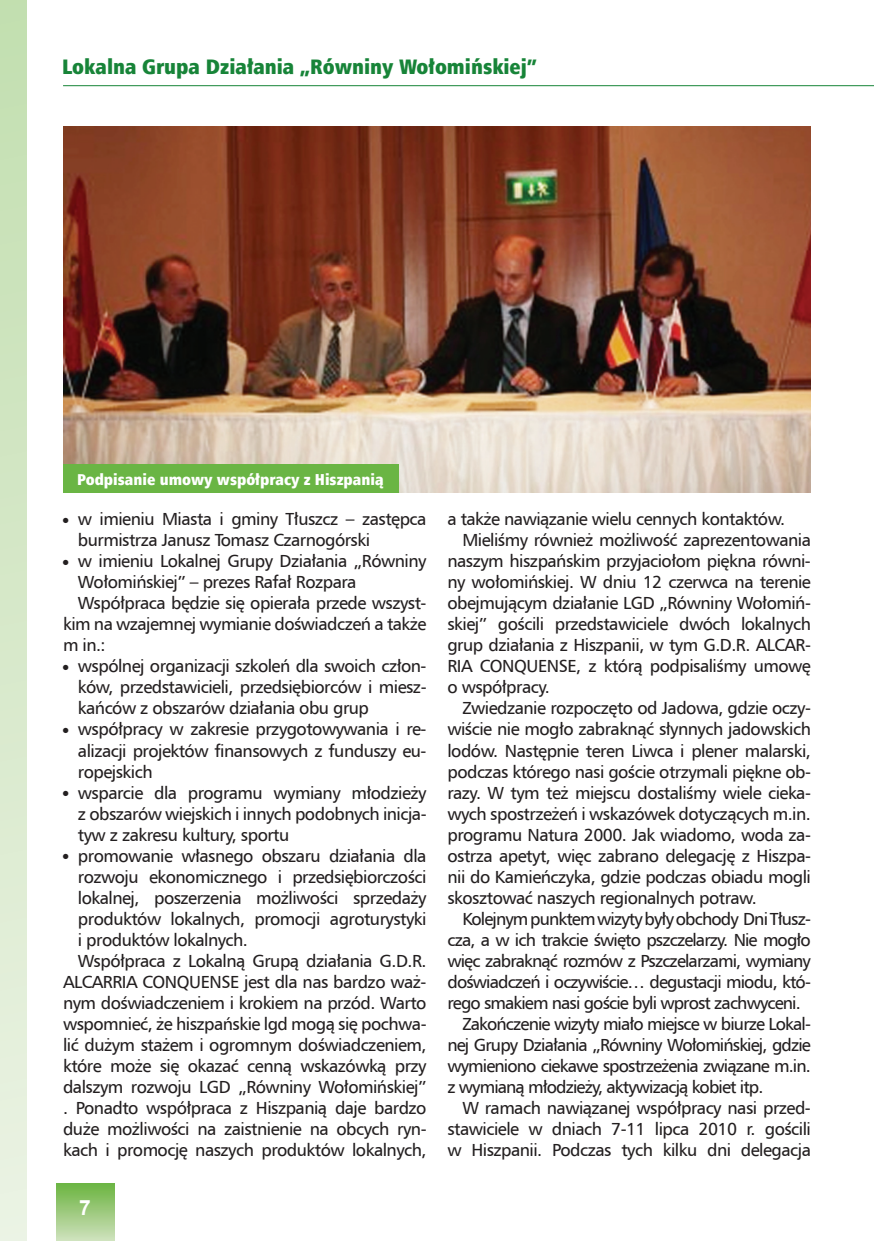
<style>
.page{position:relative;width:874px;height:1241px;background:#fff}
.page>*{position:absolute;margin:0;border:0;box-sizing:border-box;transform-origin:0 0}
.t1{font:21px "Humnst 777 X Blk Cn EU Normal";color:#178438}
.t2{font:700 21px "Arial";color:#fff}
.t3{font:17.5px/21px "Humnst 777 EU Normal";letter-spacing:-.03em;color:#231f20;text-align:justify}
.t4{font:17.5px "Humnst 777 EU Normal";letter-spacing:-.05em;color:#231f20}
.t5{font:15.75px "Humnst 777 X Blk Cn EU Normal";color:#fff}
</style>
<div class="page">
<div style="left:0;top:0;width:873px;height:1240px;background:linear-gradient(to bottom,#c2dfaf,#ebf3e4)"></div>
<div style="left:27px;top:0;width:846px;height:1240px;background:#fff"></div>
<div style="left:57px;top:1183px;width:57px;height:57px;background:linear-gradient(to bottom,#6ab440,#cde0bb)"></div>
<hr style="left:63px;top:85px;width:810px;height:1px;background:#178438">
<img style="left:63px;top:126px;width:747px;height:366px">
<div style="left:63px;top:464px;width:335px;height:28px;background:#6ab544"></div>
<p class="t1" style="left:62px;top:53px;width:476px">Lokalna Grupa Działania „Równiny Wołomińskiej”</p>
<p class="t5" style="left:77px;top:469px;width:308px">Podpisanie umowy współpracy z Hiszpanią</p>
<p class="t3" style="left:78px;top:508px;width:350px;text-indent:-15px">■ w imieniu Miasta i gminy Tłuszcz – zastępca burmistrza Janusz Tomasz Czarnogórski</p>
<p class="t3" style="left:63px;top:550px;width:365px">■ w imieniu Lokalnej Grupy Działania „Równiny</p>
<p class="t3" style="left:78px;top:571px;width:280px">Wołomińskiej” – prezes Rafał Rozpara</p>
<p class="t3" style="left:78px;top:592px;width:350px">Współpraca będzie się opierała przede wszyst-</p>
<p class="t3" style="left:63px;top:613px;width:365px">kim na wzajemnej wymianie doświadczeń a także</p>
<p class="t3" style="left:63px;top:634px;width:44px">m in.:</p>
<p class="t3" style="left:78px;top:655px;width:350px;text-indent:-15px">■ wspólnej organizacji szkoleń dla swoich człon&shy;ków, przedstawicieli, przedsiębiorców i miesz&shy;kańców z obszarów działania obu grup</p>
<p class="t3" style="left:78px;top:718px;width:350px;text-indent:-15px">■ współpracy w zakresie przygotowywania i re&shy;alizacji projektów finansowych z funduszy eu&shy;ropejskich</p>
<p class="t3" style="left:78px;top:781px;width:350px;text-indent:-15px">■ wsparcie dla programu wymiany młodzieży z obszarów wiejskich i innych podobnych inicja&shy;tyw z zakresu kultury, sportu</p>
<p class="t3" style="left:63px;top:844px;width:365px">■ promowanie własnego obszaru działania dla</p>
<p class="t3" style="left:78px;top:865px;width:350px">rozwoju ekonomicznego i przedsiębiorczości</p>
<p class="t3" style="left:78px;top:886px;width:350px">lokalnej, poszerzenia możliwości sprzedaży</p>
<p class="t3" style="left:78px;top:907px;width:350px">produktów lokalnych, promocji agroturystyki</p>
<p class="t3" style="left:78px;top:928px;width:171px">i produktów lokalnych.</p>
<p class="t3" style="left:78px;top:949px;width:350px">Współpraca z Lokalną Grupą działania G.D.R.</p>
<p class="t3" style="left:63px;top:970px;width:365px">ALCARRIA CONQUENSE jest dla nas bardzo waż-</p>
<p class="t3" style="left:63px;top:991px;width:365px">nym doświadczeniem i krokiem na przód. Warto</p>
<p class="t3" style="left:63px;top:1012px;width:365px">wspomnieć, że hiszpańskie lgd mogą się pochwa-</p>
<p class="t3" style="left:63px;top:1033px;width:365px">lić dużym stażem i ogromnym doświadczeniem,</p>
<p class="t3" style="left:63px;top:1054px;width:365px">które może się okazać cenną wskazówką przy</p>
<p class="t3" style="left:63px;top:1075px;width:365px">dalszym rozwoju LGD „Równiny Wołomińskiej”</p>
<p class="t3" style="left:63px;top:1096px;width:365px">. Ponadto współpraca z Hiszpanią daje bardzo</p>
<p class="t3" style="left:63px;top:1117px;width:365px">duże możliwości na zaistnienie na obcych ryn-</p>
<p class="t3" style="left:63px;top:1138px;width:365px">kach i promocję naszych produktów lokalnych,</p>
<p class="t2" style="left:79px;top:1193px;width:13px">7</p>
<p class="t3" style="left:447px;top:508px;width:339px">a także nawiązanie wielu cennych kontaktów.</p>
<p class="t3" style="left:462px;top:529px;width:350px">Mieliśmy również możliwość zaprezentowania</p>
<p class="t3" style="left:447px;top:550px;width:365px">naszym hiszpańskim przyjaciołom piękna równi-</p>
<p class="t3" style="left:447px;top:571px;width:365px">ny wołomińskiej. W dniu 12 czerwca na terenie</p>
<p class="t3" style="left:447px;top:592px;width:365px">obejmującym działanie LGD „Równiny Wołomiń-</p>
<p class="t3" style="left:447px;top:613px;width:365px">skiej” gościli przedstawiciele dwóch lokalnych</p>
<p class="t3" style="left:447px;top:634px;width:365px">grup działania z Hiszpanii, w tym G.D.R. ALCAR-</p>
<p class="t3" style="left:447px;top:655px;width:365px">RIA CONQUENSE, z którą podpisaliśmy umowę</p>
<p class="t3" style="left:447px;top:676px;width:104px">o współpracy.</p>
<p class="t3" style="left:462px;top:697px;width:350px">Zwiedzanie rozpoczęto od Jadowa, gdzie oczy-</p>
<p class="t3" style="left:447px;top:718px;width:365px">wiście nie mogło zabraknąć słynnych jadowskich</p>
<p class="t3" style="left:447px;top:739px;width:365px">lodów. Następnie teren Liwca i plener malarski,</p>
<p class="t3" style="left:447px;top:760px;width:365px">podczas którego nasi goście otrzymali piękne ob-</p>
<p class="t3" style="left:447px;top:781px;width:365px">razy. W tym też miejscu dostaliśmy wiele cieka-</p>
<p class="t3" style="left:447px;top:802px;width:365px">wych spostrzeżeń i wskazówek dotyczących m.in.</p>
<p class="t3" style="left:447px;top:823px;width:365px">programu Natura 2000. Jak wiadomo, woda za-</p>
<p class="t3" style="left:447px;top:844px;width:365px">ostrza apetyt, więc zabrano delegację z Hiszpa-</p>
<p class="t3" style="left:447px;top:865px;width:365px">nii do Kamieńczyka, gdzie podczas obiadu mogli</p>
<p class="t3" style="left:447px;top:886px;width:311px">skosztować naszych regionalnych potraw.</p>
<p class="t4" style="left:462px;top:907px;width:350px">Kolejnym punktem wizyty były obchody Dni Tłusz-</p>
<p class="t4" style="left:447px;top:928px;width:365px">cza, a w ich trakcie święto pszczelarzy. Nie mogło</p>
<p class="t4" style="left:447px;top:949px;width:365px">więc zabraknąć rozmów z Pszczelarzami, wymiany</p>
<p class="t4" style="left:447px;top:970px;width:365px">doświadczeń i oczywiście… degustacji miodu, któ-</p>
<p class="t4" style="left:447px;top:991px;width:355px">rego smakiem nasi goście byli wprost zachwyceni.</p>
<p class="t4" style="left:462px;top:1012px;width:350px">Zakończenie wizyty miało miejsce w biurze Lokal-</p>
<p class="t4" style="left:447px;top:1033px;width:365px">nej Grupy Działania „Równiny Wołomińskiej, gdzie</p>
<p class="t4" style="left:447px;top:1054px;width:365px">wymieniono ciekawe spostrzeżenia związane m.in.</p>
<p class="t4" style="left:447px;top:1075px;width:317px">z wymianą młodzieży, aktywizacją kobiet itp.</p>
<p class="t3" style="left:462px;top:1096px;width:350px">W ramach nawiązanej współpracy nasi przed-</p>
<p class="t3" style="left:447px;top:1117px;width:365px">stawiciele w dniach 7-11 lipca 2010 r. gościli</p>
<p class="t3" style="left:447px;top:1138px;width:365px">w Hiszpanii. Podczas tych kilku dni delegacja</p>
</div>
